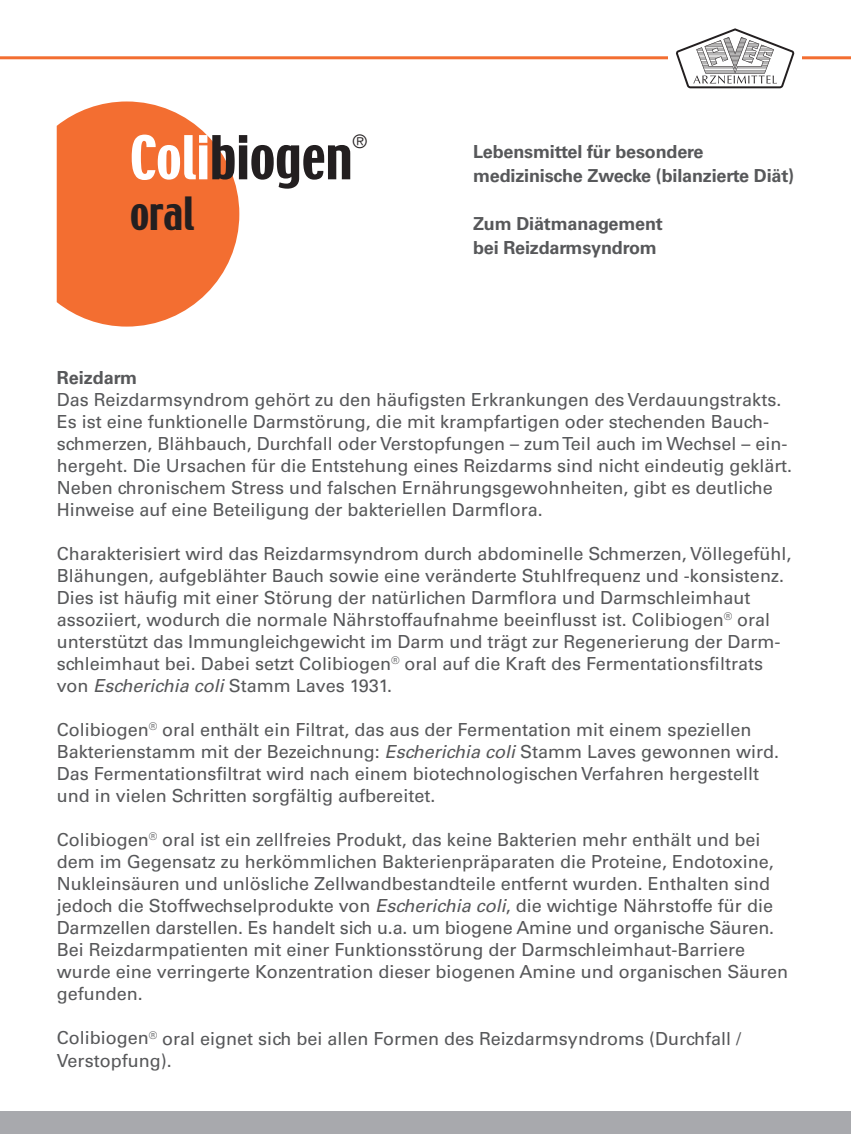
<style>
.page{position:relative;width:851px;height:1134px;background:#fff}
.page>*{position:absolute;margin:0;border:0;box-sizing:border-box;transform-origin:0 0}
.t1{font:53.6px "Techno";color:#231f20}
.t2{font:40.8px "Techno";color:#231f20}
.t3{font:300 18.6px "Univers LT Std";color:#231f20}
.t4{font:18px/22px "Univers LT Std";color:#57585a}
.t5{font:700 18px/24px "Univers LT Std";letter-spacing:-.01em;color:#57585a}
.s1{color:#fff}
.s2{font-style:italic}
</style>
<div class="page">
<svg style="left:57px;top:101px;width:182px;height:226px;fill:#f36e31"></svg>
<div style="left:0;top:1111px;width:850px;height:23px;background:#a8a9ad"></div>
<hr style="left:0;top:56px;width:850px;height:3px;background:#f36e31">
<div style="left:668px;top:24px;width:133px;height:74px;background:#fff"></div>
<svg style="left:676px;top:28px;width:118px;height:60px"></svg>
<h1 class="t1" style="left:130px;top:121px;width:224px"><span class="s1">Coli</span>biogen</h1>
<p class="t3" style="left:352px;top:130px;width:16px">®</p>
<h2 class="t2" style="left:130px;top:186px;width:66px">oral</h2>
<p class="t5" style="left:473px;top:140px;width:322px">Lebensmittel für besondere medizinische Zwecke (bilanzierte Diät)</p>
<p class="t5" style="left:473px;top:212px;width:191px">Zum Diätmanagement bei Reizdarmsyndrom</p>
<p class="t5" style="left:57px;top:366px;width:82px">Reizdarm</p>
<p class="t4" style="left:57px;top:389px;width:736px">Das Reizdarmsyndrom gehört zu den häufigsten Erkrankungen des Verdauungstrakts.<br>Es ist eine funktionelle Darmstörung, die mit krampfartigen oder stechenden Bauch&shy;schmerzen, Blähbauch, Durchfall oder Verstopfungen – zum Teil auch im Wechsel – ein&shy;hergeht. Die Ursachen für die Entstehung eines Reizdarms sind nicht eindeutig geklärt.<br>Neben chronischem Stress und falschen Ernährungsgewohnheiten, gibt es deutliche Hinweise auf eine Beteiligung der bakteriellen Darmflora.</p>
<p class="t4" style="left:57px;top:543px;width:736px">Charakterisiert wird das Reizdarmsyndrom durch abdominelle Schmerzen, Völlegefühl, Blähungen, aufgeblähter Bauch sowie eine veränderte Stuhlfrequenz und -konsistenz.<br>Dies ist häufig mit einer Störung der natürlichen Darmflora und Darmschleimhaut assoziiert, wodurch die normale Nährstoffaufnahme beeinflusst ist. Colibiogen<sup>®</sup> oral unterstützt das Immungleichgewicht im Darm und trägt zur Regenerierung der Darm&shy;schleimhaut bei. Dabei setzt Colibiogen<sup>®</sup> oral auf die Kraft des Fermentationsfiltrats von <span class="s2">Escherichia coli</span> Stamm Laves 1931.</p>
<p class="t4" style="left:57px;top:719px;width:724px">Colibiogen<sup>®</sup> oral enthält ein Filtrat, das aus der Fermentation mit einem speziellen Bakterienstamm mit der Bezeichnung: <span class="s2">Escherichia coli</span> Stamm Laves gewonnen wird.<br>Das Fermentationsfiltrat wird nach einem biotechnologischen Verfahren hergestellt und in vielen Schritten sorgfältig aufbereitet.</p>
<p class="t4" style="left:57px;top:829px;width:732px">Colibiogen<sup>®</sup> oral ist ein zellfreies Produkt, das keine Bakterien mehr enthält und bei dem im Gegensatz zu herkömmlichen Bakterienpräparaten die Proteine, Endotoxine, Nukleinsäuren und unlösliche Zellwandbestandteile entfernt wurden. Enthalten sind jedoch die Stoffwechselprodukte von <span class="s2">Escherichia coli</span>, die wichtige Nährstoffe für die Darmzellen darstellen. Es handelt sich u.a. um biogene Amine und organische Säuren.<br>Bei Reizdarmpatienten mit einer Funktionsstörung der Darmschleimhaut-Barriere wurde eine verringerte Konzentration dieser biogenen Amine und organischen Säuren gefunden.</p>
<p class="t4" style="left:57px;top:1027px;width:685px">Colibiogen<sup>®</sup> oral eignet sich bei allen Formen des Reizdarmsyndroms (Durchfall /<br>Verstopfung).</p>
</div>
